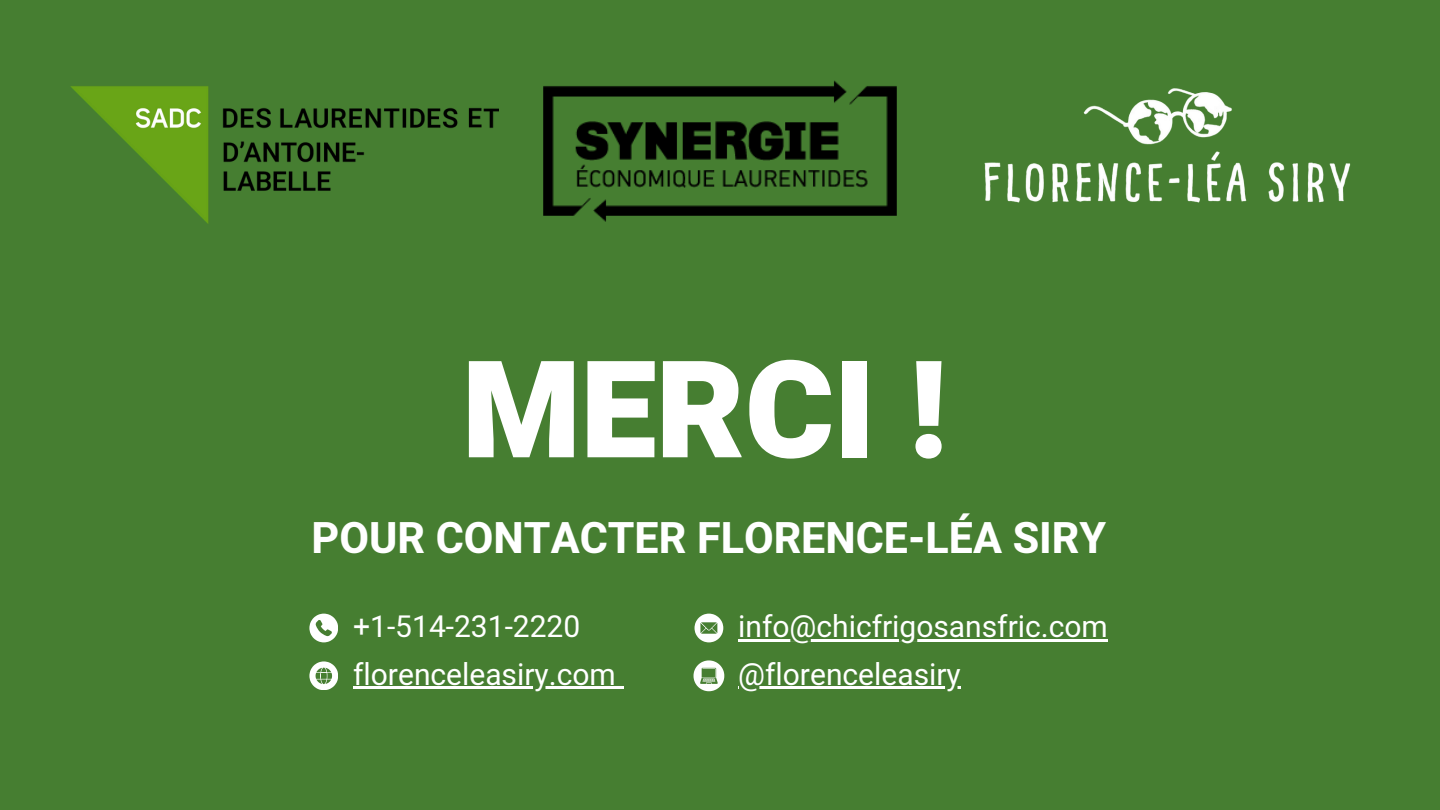
<style>
.page{position:relative;width:1440px;height:810px;background:#467e31}
.page>*{position:absolute;margin:0;border:0;box-sizing:border-box;transform-origin:0 0}
.t1{font:900 135.2px "Heebo";color:#fff}
.t2{font:700 43px "Heebo";color:#fff}
.t3{font:30px/47.8px "Heebo";color:#fff}
</style>
<div class="page">
<svg style="left:695px;top:614px;width:28px;height:28px"></svg>
<svg style="left:309px;top:614px;width:29px;height:28px"></svg>
<svg style="left:309px;top:661px;width:29px;height:29px"></svg>
<img style="left:70px;top:86px;width:428px;height:138px">
<div style="left:214px;top:194px;width:297px;height:92px;background:#467e31"></div>
<img style="left:543px;top:80px;width:354px;height:142px">
<img style="left:984px;top:88px;width:367px;height:115px">
<svg style="left:694px;top:660px;width:30px;height:31px"></svg>
<hr style="left:353px;top:686px;width:263px;height:3px;background:#fff">
<svg style="left:616px;top:686px;width:8px;height:3px"></svg>
<hr style="left:738px;top:639px;width:370px;height:3px;background:#fff">
<hr style="left:738px;top:686px;width:223px;height:3px;background:#fff">
<h1 class="t1" style="left:462px;top:316px;width:486px">MERCI !</h1>
<h2 class="t2" style="left:312px;top:508px;width:796px">POUR CONTACTER FLORENCE-LÉA SIRY</h2>
<p class="t3" style="left:353px;top:604px;width:264px">+1-514-231-2220 florenceleasiry.com</p>
<p class="t3" style="left:738px;top:604px;width:371px">info@chicfrigosansfric.com @florenceleasiry</p>
</div>
